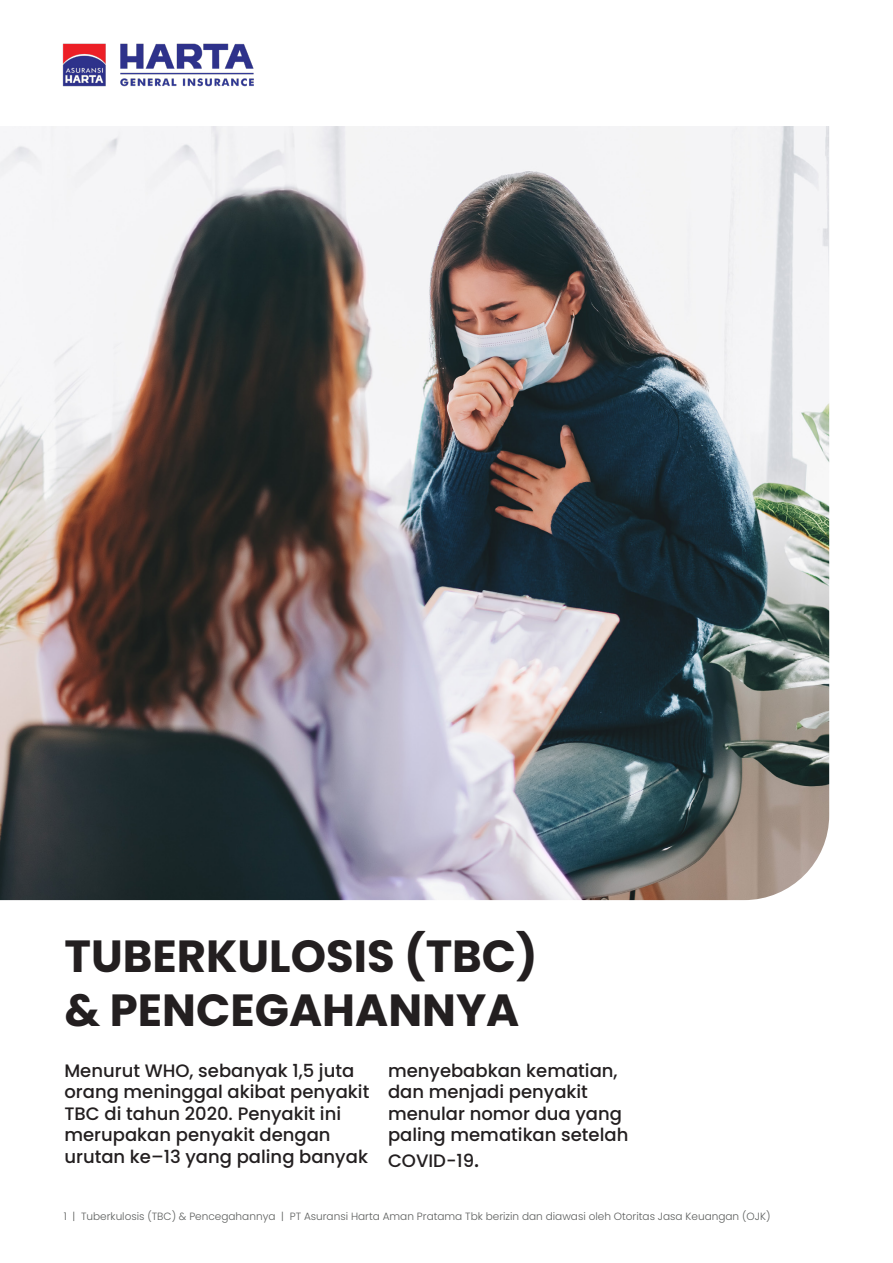
<style>
.page{position:relative;width:893px;height:1263px;background:#fff}
.page>*{position:absolute;margin:0;border:0;box-sizing:border-box;transform-origin:0 0}
.t1{font:700 45px "Poppins";color:#231f20}
.t2{font:500 18px/21.6px "Poppins";color:#231f20}
.t3{font:300 10.5px "Poppins";color:#5d5f5e}
.s1{font-size:21px}
</style>
<div class="page">
<img style="left:62px;top:43px;width:192px;height:44px">
<img style="left:0;top:126px;width:829px;height:774px">
<p class="t1" style="left:64px;top:930px;width:475px">TUBERKULOSIS (TBC)</p>
<p class="t1" style="left:64px;top:984px;width:456px">&amp; PENCEGAHANNYA</p>
<p class="t2" style="left:64px;top:1059px;width:306px">Menurut WHO, sebanyak 1,5 juta orang meninggal akibat penyakit<br>TBC di tahun 2020. Penyakit ini merupakan penyakit dengan urutan ke–13 yang paling banyak</p>
<p class="t2" style="left:388px;top:1059px;width:242px">menyebabkan kematian, dan menjadi penyakit menular nomor dua yang paling mematikan setelah</p>
<p class="t2" style="left:388px;top:1149px;width:93px">COVID-19<span class="s1">.</span></p>
<p class="t3" style="left:64px;top:1210px;width:708px">1 | Tuberkulosis (TBC) &amp; Pencegahannya | PT Asuransi Harta Aman Pratama Tbk berizin dan diawasi oleh Otoritas Jasa Keuangan (OJK)</p>
</div>
